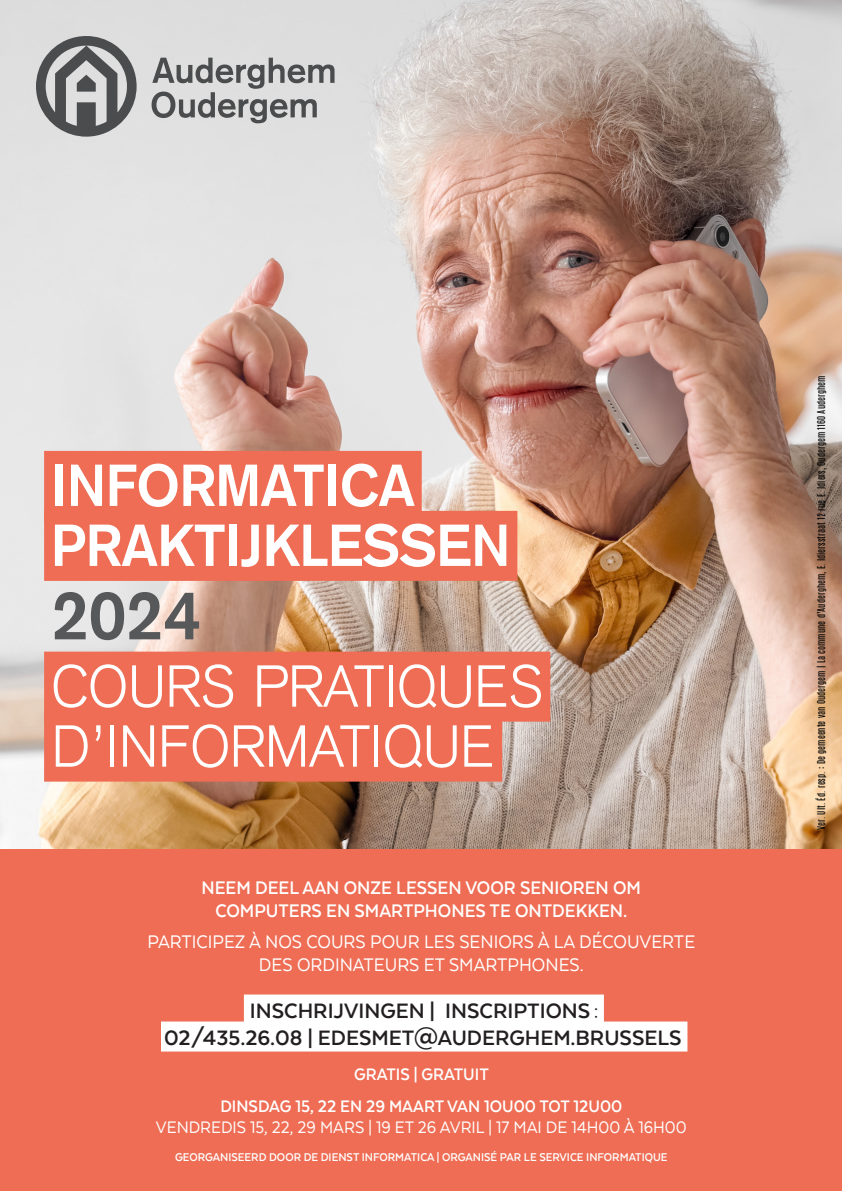
<style>
.page{position:relative;width:842px;height:1191px;background:#fff}
.page>*{position:absolute;margin:0;border:0;box-sizing:border-box;transform-origin:0 0}
.t1{font:700 68.4px "Akzidenz Grotesk CE";color:#57585a}
.t2{font:300 58px/60px "Akzidenz Grotesk CE";color:#fff}
.t3{font:700 58px/60px "Akzidenz Grotesk CE";color:#fff}
.t4{font:700 24px/27px "Texta Alt";color:#231f20;text-align:center}
.t5{font:21px/23.1px "Texta Alt";color:#fff;text-align:center;scale:.95 1}
.t6{font:700 21px/22.5px "Texta Alt";color:#fff;text-align:center;scale:.95 1}
.t7{font:19.2px "Texta Alt";color:#fff;scale:.95 1}
.t8{font:700 19.2px/32.3px "Texta Alt";color:#fff;text-align:center;scale:.95 1}
.t9{font:700 13px "Texta Alt";color:#fff;scale:.95 1}
.t10{font:9px "Antonio";color:#000}
</style>
<div class="page">
<img style="left:0;top:0;width:842px;height:849px">
<div style="left:0;top:849px;width:842px;height:342px;background:#ee6d54"></div>
<div style="left:244px;top:994px;width:360px;height:30px;background:#fff"></div>
<div style="left:161px;top:1021px;width:526px;height:30px;background:#fff"></div>
<div style="left:44px;top:451px;width:378px;height:70px;background:#ee6d54"></div>
<div style="left:44px;top:511px;width:473px;height:70px;background:#ee6d54"></div>
<div style="left:44px;top:651px;width:506px;height:70px;background:#ee6d54"></div>
<div style="left:44px;top:711px;width:458px;height:70px;background:#ee6d54"></div>
<svg style="left:152px;top:58px;width:182px;height:65px;background:#afafb0"></svg>
<svg style="left:36px;top:36px;width:101px;height:101px;background:#949595"></svg>
<h2 class="t3" style="left:51px;top:456px;width:461px">INFORMATICA<br>PRAKTIJKLESSEN</h2>
<h1 class="t1" style="left:52px;top:573px;width:151px">2024</h1>
<h2 class="t2" style="left:51px;top:656px;width:493px">COURS PRATIQUES<br>D’INFORMATIQUE</h2>
<h3 class="t6" style="left:202px;top:876px;width:464px">NEEM DEEL AAN ONZE LESSEN VOOR SENIOREN OM<br>COMPUTERS EN SMARTPHONES TE ONTDEKKEN.</h3>
<h3 class="t5" style="left:147px;top:929px;width:578px">PARTICIPEZ À NOS COURS POUR LES SENIORS À LA DÉCOUVERTE<br>DES ORDINATEURS ET SMARTPHONES.</h3>
<h3 class="t4" style="left:164px;top:996px;width:519px">INSCHRIJVINGEN | INSCRIPTIONS:<br>02/435.26.08 | EDESMET@AUDERGHEM.BRUSSELS</h3>
<h3 class="t8" style="left:220px;top:1057px;width:424px">GRATIS | GRATUIT<br>DINSDAG 15, 22 EN 29 MAART VAN 1OU00 TOT 12U00</h3>
<h3 class="t7" style="left:156px;top:1117px;width:560px">VENDREDIS 15, 22, 29 MARS | 19 ET 26 AVRIL | 17 MAI DE 14H00 À 16H00</h3>
<h3 class="t9" style="left:175px;top:1150px;width:520px">GEORGANISEERD DOOR DE DIENST INFORMATICA | ORGANISÉ PAR LE SERVICE INFORMATIQUE</h3>
<p class="t10" style="left:815px;top:830px;width:455px;rotate:-90deg">Ver. UIt. Éd. resp. : De gemeente van Oudergem | La commune d’Auderghem, E. Idiersstraat 12 rue E. Idiers, Oudergem 1160 Auderghem</p>
</div>
